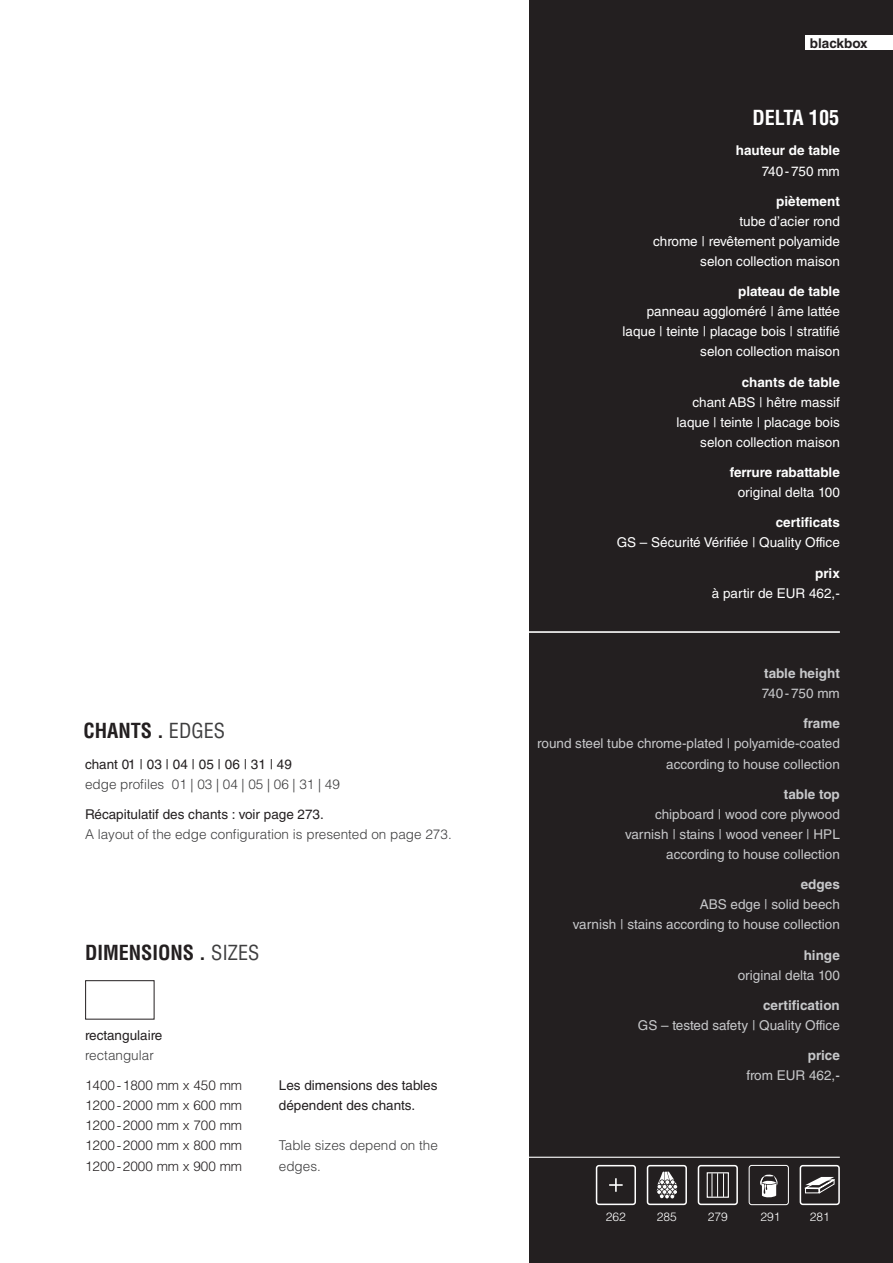
<style>
.page{position:relative;width:893px;height:1263px;background:#fff}
.page>*{position:absolute;margin:0;border:0;box-sizing:border-box;transform-origin:0 0}
.t1{font:700 condensed 20.25px "Helvetica LT Std";color:#231f20}
.t2{font:700 condensed 20.25px "Helvetica LT Std";color:#fff}
.t3{font:13.5px/20.1px "Helvetica LT Std";color:#fff;text-align:right}
.t4{font:13.5px/20.1px "Helvetica LT Std";color:#c7c8ca;text-align:right}
.t5{font:300 13.5px/20.1px "Helvetica LT Std";color:#3e3e3f}
.t6{font:13.5px/20.1px "Helvetica LT Std";color:#231f20}
.t7{font:300 13.5px/20.1px "Helvetica LT Std";color:#231f20;text-align:justify}
.t8{font:700 13.5px "Helvetica LT Std";color:#fff}
.t9{font:700 13.5px "Helvetica LT Std";color:#c7c8ca}
.t10{font:700 13.5px "Helvetica LT Std";color:#231f20}
.t11{font:300 12px "Helvetica LT Std";color:#fff}
.s1{font-weight:400;color:#3e3e3f}
.s2{font-weight:700}
.s3{font-family:"Univers LT Std";font-weight:700;font-stretch:condensed}
</style>
<div class="page">
<div style="left:529px;top:0;width:364px;height:1263px;background:#231f20"></div>
<hr style="left:528px;top:1157px;width:312px;height:1px;background:#fff">
<hr style="left:528px;top:631px;width:312px;height:2px;background:#fff">
<div style="left:800px;top:1165px;width:40px;height:40px;border:2px solid #fff;border-radius:3px"></div>
<svg style="left:805px;top:1177px;width:29px;height:16px"></svg>
<svg style="left:749px;top:1165px;width:40px;height:40px"></svg>
<div style="left:698px;top:1165px;width:40px;height:40px;border:2px solid #fff;border-radius:3px"></div>
<div style="left:707px;top:1172px;width:22px;height:26px;border:1px solid #fff"></div>
<svg style="left:712px;top:1173px;width:12px;height:24px"></svg>
<div style="left:647px;top:1165px;width:40px;height:40px;border:2px solid #fff;border-radius:3px"></div>
<svg style="left:656px;top:1171px;width:21px;height:27px"></svg>
<div style="left:596px;top:1165px;width:40px;height:40px;border:2px solid #fff;border-radius:3px"></div>
<svg style="left:609px;top:1178px;width:14px;height:14px"></svg>
<div style="left:806px;top:35px;width:87px;height:15px;background:#fff"></div>
<div style="left:85px;top:980px;width:69px;height:39px;border:1px solid #231f20"></div>
<h1 class="t1" style="left:83px;top:718px;width:143px">CHANTS . <span class="s1">EDGES</span></h1>
<p class="t6" style="left:85px;top:754px;width:208px">chant 01 | 03 | 04 | 05 | 06 | 31 | 49</p>
<p class="t5" style="left:85px;top:774px;width:256px">edge profiles 01 | 03 | 04 | 05 | 06 | 31 | 49</p>
<p class="t6" style="left:85px;top:804px;width:240px">Récapitulatif des chants : voir page 273.</p>
<p class="t5" style="left:85px;top:824px;width:368px">A layout of the edge configuration is presented on page 273.</p>
<h1 class="t1" style="left:85px;top:939px;width:176px">DIMENSIONS . <span class="s1">SIZES</span></h1>
<p class="t6" style="left:85px;top:1025px;width:79px">rectangulaire</p>
<p class="t5" style="left:85px;top:1045px;width:70px">rectangular</p>
<p class="t7" style="left:85px;top:1075px;width:159px">1400-1800 mm x 450 mm 1200-2000 mm x 600 mm 1200-2000 mm x 700 mm 1200-2000 mm x 800 mm 1200-2000 mm x 900 mm</p>
<p class="t6" style="left:279px;top:1075px;width:160px">Les dimensions des tables dépendent des chants.</p>
<p class="t5" style="left:279px;top:1135px;width:161px">Table sizes depend on the edges.</p>
<p class="t10" style="left:810px;top:35px;width:59px">blackbox</p>
<h1 class="t2" style="left:752px;top:105px;width:88px">DELTA 105</h1>
<p class="t8" style="left:736px;top:142px;width:105px">hauteur de table</p>
<p class="t3" style="left:762px;top:161px;width:79px">740-750 mm</p>
<p class="t8" style="left:776px;top:193px;width:65px">piètement</p>
<p class="t3" style="left:653px;top:211px;width:188px">tube d’acier rond<br>chrome | revêtement polyamide selon collection maison</p>
<p class="t8" style="left:738px;top:283px;width:103px">plateau de table</p>
<p class="t3" style="left:622px;top:301px;width:219px">panneau aggloméré | âme lattée laque | teinte | placage bois | stratifié selon collection maison</p>
<p class="t8" style="left:742px;top:374px;width:100px">chants de table</p>
<p class="t3" style="left:676px;top:392px;width:165px">chant ABS | hêtre massif laque | teinte | placage bois selon collection maison</p>
<p class="t8" style="left:730px;top:464px;width:112px">ferrure rabattable</p>
<p class="t3" style="left:738px;top:482px;width:104px">original delta 100</p>
<p class="t8" style="left:776px;top:514px;width:66px">certificats</p>
<p class="t3" style="left:617px;top:533px;width:225px">GS – Sécurité Vérifiée | Quality Office</p>
<p class="t8" style="left:815px;top:564px;width:26px">prix</p>
<p class="t3" style="left:712px;top:583px;width:130px">à partir de EUR 462,-</p>
<p class="t9" style="left:764px;top:665px;width:77px">table height</p>
<p class="t4" style="left:762px;top:683px;width:79px">740-750 mm</p>
<p class="t9" style="left:803px;top:715px;width:38px">frame</p>
<p class="t4" style="left:537px;top:734px;width:304px">round steel tube chrome-plated | polyamide-coated according to house collection</p>
<p class="t9" style="left:784px;top:786px;width:57px">table top</p>
<p class="t4" style="left:625px;top:804px;width:216px">chipboard | wood core plywood varnish | stains | wood veneer | HPL according to house collection</p>
<p class="t9" style="left:801px;top:876px;width:41px">edges</p>
<p class="t4" style="left:573px;top:894px;width:268px">ABS edge | solid beech<br>varnish | stains according to house collection</p>
<p class="t9" style="left:804px;top:946px;width:38px">hinge</p>
<p class="t4" style="left:738px;top:965px;width:104px">original delta 100</p>
<p class="t9" style="left:763px;top:997px;width:78px">certification</p>
<p class="t4" style="left:638px;top:1015px;width:203px">GS – tested safety | Quality Office</p>
<p class="t4" style="left:746px;top:1045px;width:95px"><span class="s2">price<br></span>from EUR 462,<span class="s3">-</span></p>
<p class="t11" style="left:606px;top:1209px;width:22px">262</p>
<p class="t11" style="left:657px;top:1209px;width:22px">285</p>
<p class="t11" style="left:708px;top:1209px;width:22px">279</p>
<p class="t11" style="left:760px;top:1209px;width:22px">291</p>
<p class="t11" style="left:810px;top:1209px;width:22px">281</p>
</div>
